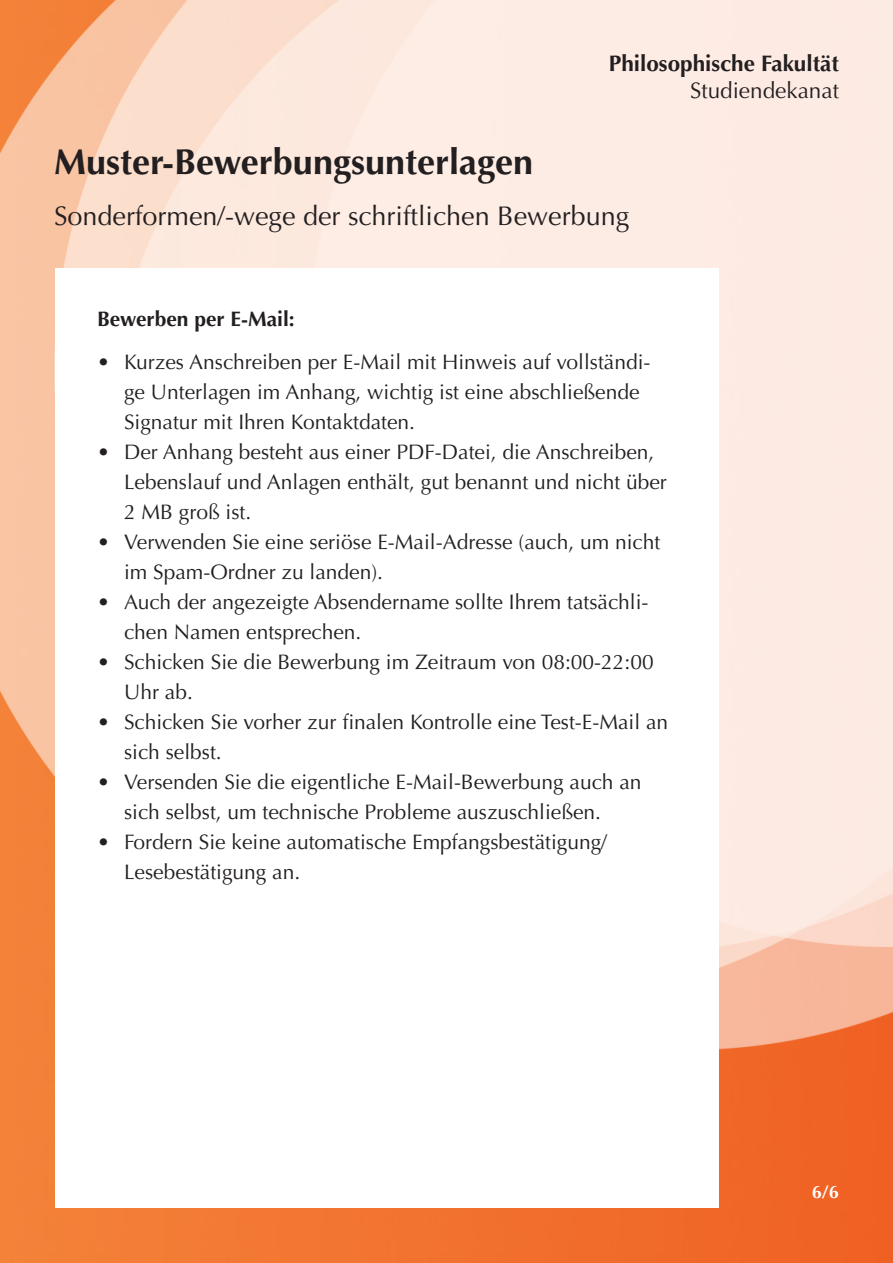
<style>
.page{position:relative;width:893px;height:1263px;background:#fff}
.page>*{position:absolute;margin:0;border:0;box-sizing:border-box;transform-origin:0 0}
.t1{font:700 36px "Optima LT Pro";color:#231f20}
.t2{font:27px "Optima LT Pro";color:#231f20}
.t3{font:700 22.5px "Optima LT Pro";color:#231f20}
.t4{font:22.5px "Optima LT Pro";color:#231f20}
.t5{font:21px/30px "Optima LT Pro";color:#231f20}
.t6{font:700 21px "Optima LT Pro";color:#231f20}
.t7{font:700 18px "Optima LT Pro";color:#fff}
</style>
<div class="page">
<img style="left:0;top:0;width:893px;height:1263px">
<div style="left:55px;top:269px;width:664px;height:939px;background:#fff"></div>
<p class="t3" style="left:609px;top:48px;width:232px">Philosophische Fakultät</p>
<p class="t4" style="left:690px;top:76px;width:150px">Studiendekanat</p>
<p class="t1" style="left:54px;top:139px;width:481px">Muster-Bewerbungsunterlagen</p>
<p class="t2" style="left:54px;top:199px;width:577px">Sonderformen/-wege der schriftlichen Bewerbung</p>
<p class="t6" style="left:97px;top:305px;width:199px">Bewerben per E-Mail:</p>
<p class="t5" style="left:124px;top:347px;width:528px;text-indent:-27px">• Kurzes Anschreiben per E-Mail mit Hinweis auf vollständi&shy;ge Unterlagen im Anhang, wichtig ist eine abschließende<br>Signatur mit Ihren Kontaktdaten.</p>
<p class="t5" style="left:124px;top:437px;width:544px;text-indent:-27px">• Der Anhang besteht aus einer PDF-Datei, die Anschreiben,<br>Lebenslauf und Anlagen enthält, gut benannt und nicht über<br>2 MB groß ist.</p>
<p class="t5" style="left:124px;top:527px;width:538px;text-indent:-27px">• Verwenden Sie eine seriöse E-Mail-Adresse (auch, um nicht im Spam-Ordner zu landen).</p>
<p class="t5" style="left:124px;top:587px;width:526px;text-indent:-27px">• Auch der angezeigte Absendername sollte Ihrem tatsächli&shy;chen Namen entsprechen.</p>
<p class="t5" style="left:124px;top:647px;width:531px;text-indent:-27px">• Schicken Sie die Bewerbung im Zeitraum von 08:00-22:00<br>Uhr ab.</p>
<p class="t5" style="left:124px;top:707px;width:546px;text-indent:-27px">• Schicken Sie vorher zur finalen Kontrolle eine Test-E-Mail an sich selbst.</p>
<p class="t5" style="left:124px;top:767px;width:519px;text-indent:-27px">• Versenden Sie die eigentliche E-Mail-Bewerbung auch an sich selbst, um technische Probleme auszuschließen.</p>
<p class="t5" style="left:124px;top:827px;width:484px;text-indent:-27px">• Fordern Sie keine automatische Empfangsbestätigung/<br>Lesebestätigung an.</p>
<p class="t7" style="left:812px;top:1180px;width:29px">6/6</p>
</div>
